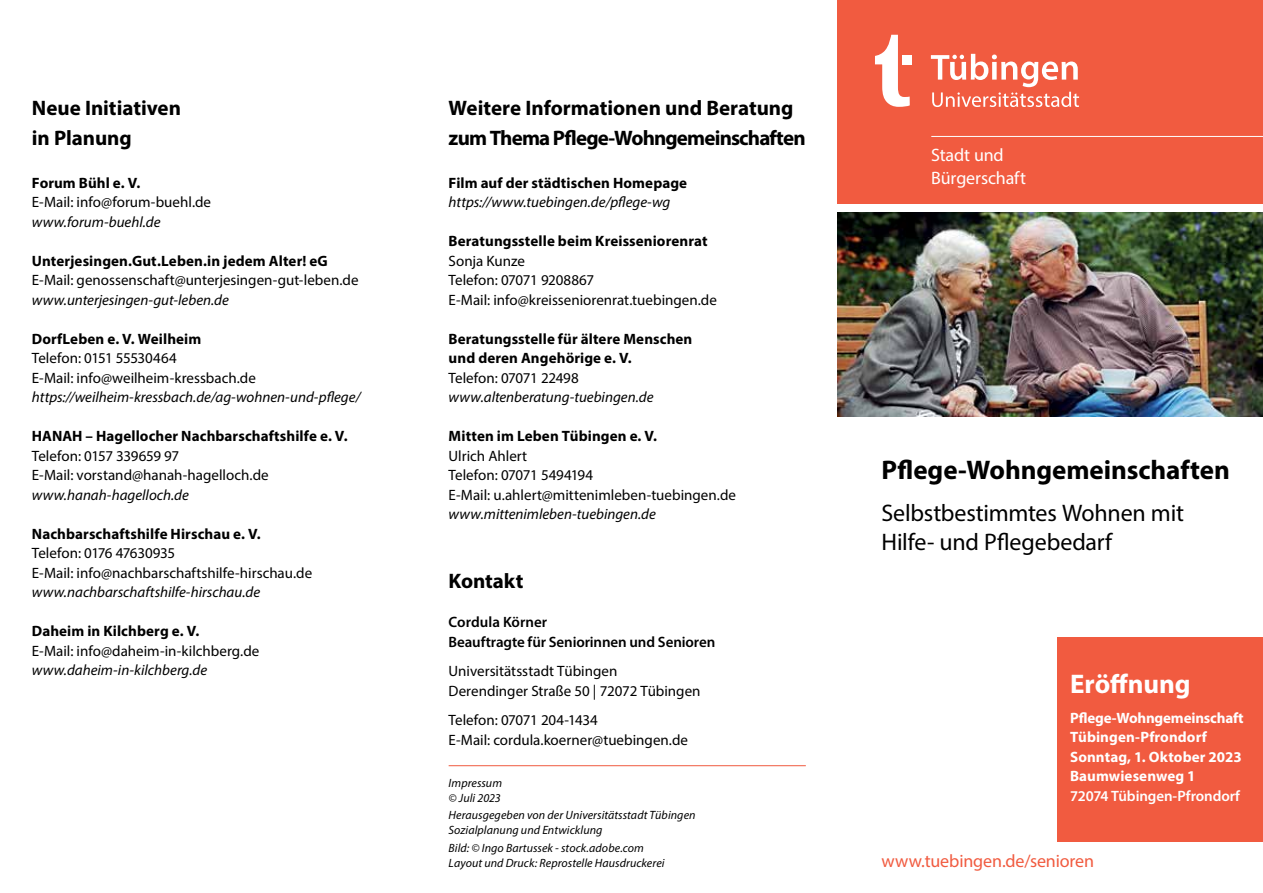
<style>
.page{position:relative;width:1263px;height:893px;background:#fff}
.page>*{position:absolute;margin:0;border:0;box-sizing:border-box;transform-origin:0 0}
.t1{font:700 27px "Myriad Pro";letter-spacing:-.005em;color:#000}
.t2{font:700 27px "Myriad Pro";letter-spacing:-.005em;color:#fff}
.t3{font:24px/28.8px "Myriad Pro";letter-spacing:-.01em;color:#000}
.t4{font:700 21px/30px "Myriad Pro";letter-spacing:-.005em;color:#000}
.t5{font:18px "Myriad Pro";letter-spacing:-.005em;color:#f15b40}
.t6{font:18px/22.5px "Myriad Pro";letter-spacing:-.005em;color:#fff}
.t7{font:15px/19.5px "Myriad Pro";color:#000}
.t8{font:700 15px/19.5px "Myriad Pro";letter-spacing:.005em;color:#000}
.t9{font:italic 15px "Myriad Pro";color:#000}
.t10{font:700 15px/19.5px "Myriad Pro";letter-spacing:.005em;color:#fff}
.t11{font:600 15px/19.5px "Myriad Pro";letter-spacing:-.005em;color:#000}
.t12{font:600 15px "Myriad Pro";letter-spacing:-.01em;color:#fff}
.t13{font:italic 12px/15px "Myriad Pro";letter-spacing:.005em;color:#000}
</style>
<div class="page">
<div style="left:838px;top:0;width:425px;height:204px;background:#f15b40"></div>
<hr style="left:931px;top:136px;width:332px;height:1px;background:#fff">
<svg style="left:931px;top:54px;width:148px;height:53px"></svg>
<svg style="left:875px;top:35px;width:35px;height:72px"></svg>
<div style="left:902px;top:55px;width:10px;height:9px;background:#fff"></div>
<img style="left:838px;top:213px;width:425px;height:204px">
<div style="left:1057px;top:638px;width:206px;height:204px;background:#f15b40"></div>
<hr style="left:449px;top:765px;width:357px;height:1px;background:#f15b40">
<h3 class="t4" style="left:32px;top:92px;width:151px">Neue Initiativen in Planung</h3>
<p class="t8" style="left:32px;top:173px;width:110px">Forum Bühl e. V.</p>
<p class="t7" style="left:32px;top:192px;width:181px">E-Mail: info@forum-buehl.de</p>
<p class="t9" style="left:32px;top:213px;width:130px">www.forum-buehl.de</p>
<p class="t8" style="left:32px;top:251px;width:297px">Unterjesingen.Gut.Leben.in jedem Alter! eG</p>
<p class="t7" style="left:32px;top:270px;width:328px">E-Mail: genossenschaft@unterjesingen-gut-leben.de</p>
<p class="t9" style="left:32px;top:291px;width:199px">www.unterjesingen-gut-leben.de</p>
<p class="t8" style="left:32px;top:329px;width:171px">DorfLeben e. V. Weilheim</p>
<p class="t7" style="left:32px;top:348px;width:225px">Telefon: 0151 55530464<br>E-Mail: info@weilheim-kressbach.de</p>
<p class="t9" style="left:32px;top:388px;width:330px">https://weilheim-kressbach.de/ag-wohnen-und-pflege/</p>
<p class="t8" style="left:32px;top:426px;width:317px">HANAH – Hagellocher Nachbarschaftshilfe e. V.</p>
<p class="t7" style="left:32px;top:446px;width:238px">Telefon: 0157 339659 97<br>E-Mail: vorstand@hanah-hagelloch.de</p>
<p class="t9" style="left:32px;top:486px;width:159px">www.hanah-hagelloch.de</p>
<p class="t8" style="left:32px;top:524px;width:230px">Nachbarschaftshilfe Hirschau e. V.</p>
<p class="t7" style="left:32px;top:543px;width:282px">Telefon: 0176 47630935<br>E-Mail: info@nachbarschaftshilfe-hirschau.de</p>
<p class="t9" style="left:32px;top:583px;width:230px">www.nachbarschaftshilfe-hirschau.de</p>
<p class="t8" style="left:32px;top:621px;width:169px">Daheim in Kilchberg e. V.</p>
<p class="t7" style="left:32px;top:641px;width:229px">E-Mail: info@daheim-in-kilchberg.de</p>
<p class="t9" style="left:32px;top:661px;width:177px">www.daheim-in-kilchberg.de</p>
<h3 class="t4" style="left:449px;top:92px;width:359px">Weitere Informationen und Beratung zum Thema Pflege-Wohngemeinschaften</h3>
<p class="t8" style="left:449px;top:173px;width:240px">Film auf der städtischen Homepage</p>
<p class="t9" style="left:449px;top:193px;width:223px">https://www.tuebingen.de/pflege-wg</p>
<p class="t8" style="left:449px;top:231px;width:260px">Beratungsstelle beim Kreisseniorenrat</p>
<p class="t7" style="left:449px;top:251px;width:270px">Sonja Kunze<br>Telefon: 07071 9208867<br>E-Mail: info@kreisseniorenrat.tuebingen.de</p>
<p class="t8" style="left:449px;top:329px;width:245px">Beratungsstelle für ältere Menschen und deren Angehörige e. V.</p>
<p class="t7" style="left:449px;top:368px;width:132px">Telefon: 07071 22498</p>
<p class="t9" style="left:449px;top:388px;width:206px">www.altenberatung-tuebingen.de</p>
<p class="t8" style="left:449px;top:426px;width:210px">Mitten im Leben Tübingen e. V.</p>
<p class="t7" style="left:449px;top:446px;width:289px">Ulrich Ahlert<br>Telefon: 07071 5494194<br>E-Mail: u.ahlert@mittenimleben-tuebingen.de</p>
<p class="t9" style="left:449px;top:505px;width:209px">www.mittenimleben-tuebingen.de</p>
<h3 class="t4" style="left:449px;top:566px;width:76px">Kontakt</h3>
<p class="t11" style="left:449px;top:612px;width:268px">Cordula Körner<br>Beauftragte für Seniorinnen und Senioren</p>
<p class="t7" style="left:449px;top:661px;width:253px">Universitätsstadt Tübingen<br>Derendinger Straße 50 | 72072 Tübingen</p>
<p class="t7" style="left:449px;top:710px;width:241px">Telefon: 07071 204-1434<br>E-Mail: cordula.koerner@tuebingen.de</p>
<p class="t13" style="left:449px;top:775px;width:55px">Impressum © Juli 2023</p>
<p class="t13" style="left:449px;top:808px;width:248px">Herausgegeben von der Universitätsstadt Tübingen<br>Sozialplanung und Entwicklung</p>
<p class="t13" style="left:449px;top:840px;width:217px">Bild: © Ingo Bartussek - stock.adobe.com<br>Layout und Druck: Reprostelle Hausdruckerei</p>
<p class="t6" style="left:931px;top:144px;width:96px">Stadt und<br>Bürgerschaft</p>
<h1 class="t1" style="left:881px;top:453px;width:350px">Pflege-Wohngemeinschaften</h1>
<h2 class="t3" style="left:881px;top:498px;width:304px">Selbstbestimmtes Wohnen mit<br>Hilfe- und Pflegebedarf</h2>
<h1 class="t2" style="left:1070px;top:667px;width:122px">Eröffnung</h1>
<p class="t10" style="left:1070px;top:707px;width:175px">Pflege-Wohngemeinschaft<br>Tübingen-Pfrondorf<br>Sonntag, 1. Oktober 2023<br>Baumwiesenweg 1</p>
<p class="t12" style="left:1070px;top:786px;width:171px">72074 Tübingen-Pfrondorf</p>
<p class="t5" style="left:881px;top:850px;width:214px">www.tuebingen.de/senioren</p>
</div>
